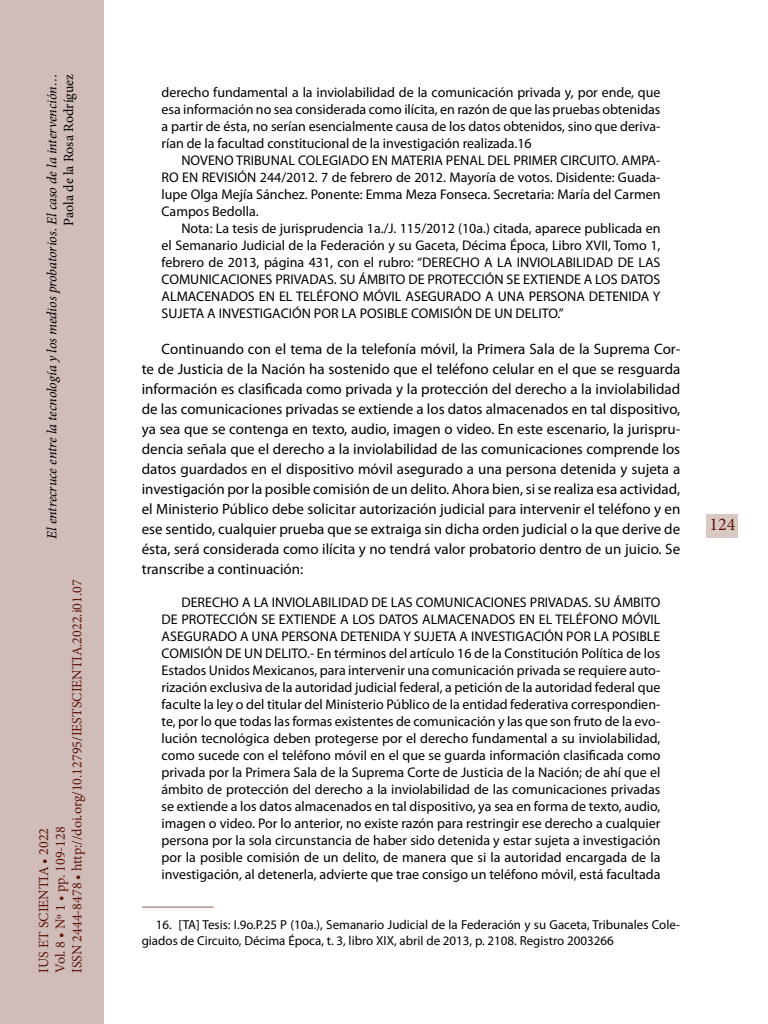
<style>
.page{position:relative;width:768px;height:1024px;background:#fff}
.page>*{position:absolute;margin:0;border:0;box-sizing:border-box;transform-origin:0 0}
.t1{font:18px "Minion Pro";color:#5d1305}
._00_bsc_esp{font:15px/20px "Myriad Pro";color:#000;text-align:justify}
._50_cita{font:14px/17px "Myriad Pro";letter-spacing:-.005em;color:#000;text-align:justify}
._50_cita_tras{font:14px/17px "Myriad Pro";color:#000;text-align:justify}
.t2{font:14px/16.8px "Minion Pro";color:#5d1305}
.t3{font:italic 14px "Minion Pro";letter-spacing:-.005em;color:#000}
.t4{font:14px "Minion Pro";color:#000}
.zz_notas{font:13px/16px "Myriad Pro";color:#000}
</style>
<div class="page">
<hr style="left:142px;top:907px;width:72px;height:1px;background:#8c5c52">
<div style="left:0;top:0;width:103px;height:1024px;background:#d0bcb9"></div>
<div style="left:707px;top:514px;width:31px;height:24px;background:#d9c9c5"></div>
<p class="t3" style="left:42px;top:539px;width:467px;rotate:-90deg">El entrecruce entre la tecnología y los medios probatorios. El caso de la intervención…</p>
<p class="t4" style="left:59px;top:226px;width:153px;rotate:-90deg">Paola de la Rosa Rodríguez</p>
<p class="t2" style="left:35px;top:973px;width:395px;rotate:-90deg">IUS ET SCIENTIA • 2022<br>Vol. 8 • Nº 1 • pp. 109-128<br>ISSN 2444-8478 • http://doi.org/10.12795/IESTSCIENTIA.2022.i01.07</p>
<p class="_50_cita" style="left:162px;top:84px;width:500px">derecho fundamental a la inviolabilidad de la comunicación privada y, por ende, que esa información no sea considerada como ilícita, en razón de que las pruebas obtenidas a partir de ésta, no serían esencialmente causa de los datos obtenidos, sino que deriva&shy;rían de la facultad constitucional de la investigación realizada.16</p>
<p class="_50_cita_tras" style="left:162px;top:152px;width:500px;text-indent:20px">NOVENO TRIBUNAL COLEGIADO EN MATERIA PENAL DEL PRIMER CIRCUITO. AMPA-RO EN REVISIÓN 244/2012. 7 de febrero de 2012. Mayoría de votos. Disidente: Guada&shy;lupe Olga Mejía Sánchez. Ponente: Emma Meza Fonseca. Secretaria: María del Carmen Campos Bedolla.</p>
<p class="_50_cita_tras" style="left:162px;top:220px;width:500px;text-indent:20px">Nota: La tesis de jurisprudencia 1a./J. 115/2012 (10a.) citada, aparece publicada en el Semanario Judicial de la Federación y su Gaceta, Décima Época, Libro XVII, Tomo 1, febrero de 2013, página 431, con el rubro: “DERECHO A LA INVIOLABILIDAD DE LAS COMUNICACIONES PRIVADAS. SU ÁMBITO DE PROTECCIÓN SE EXTIENDE A LOS DATOS ALMACENADOS EN EL TELÉFONO MÓVIL ASEGURADO A UNA PERSONA DETENIDA Y SUJETA A INVESTIGACIÓN POR LA POSIBLE COMISIÓN DE UN DELITO.”</p>
<p class="_00_bsc_esp" style="left:142px;top:339px;width:540px;text-indent:20px">Continuando con el tema de la telefonía móvil, la Primera Sala de la Suprema Cor&shy;te de Justicia de la Nación ha sostenido que el teléfono celular en el que se resguarda información es clasificada como privada y la protección del derecho a la inviolabilidad de las comunicaciones privadas se extiende a los datos almacenados en tal dispositivo, ya sea que se contenga en texto, audio, imagen o video. En este escenario, la jurispru&shy;dencia señala que el derecho a la inviolabilidad de las comunicaciones comprende los datos guardados en el dispositivo móvil asegurado a una persona detenida y sujeta a investigación por la posible comisión de un delito. Ahora bien, si se realiza esa actividad, el Ministerio Público debe solicitar autorización judicial para intervenir el teléfono y en ese sentido, cualquier prueba que se extraiga sin dicha orden judicial o la que derive de ésta, será considerada como ilícita y no tendrá valor probatorio dentro de un juicio. Se transcribe a continuación:</p>
<p class="_50_cita" style="left:162px;top:593px;width:500px;text-indent:20px">DERECHO A LA INVIOLABILIDAD DE LAS COMUNICACIONES PRIVADAS. SU ÁMBITO DE PROTECCIÓN SE EXTIENDE A LOS DATOS ALMACENADOS EN EL TELÉFONO MÓVIL ASEGURADO A UNA PERSONA DETENIDA Y SUJETA A INVESTIGACIÓN POR LA POSIBLE COMISIÓN DE UN DELITO.- En términos del artículo 16 de la Constitución Política de los Estados Unidos Mexicanos, para intervenir una comunicación privada se requiere auto&shy;rización exclusiva de la autoridad judicial federal, a petición de la autoridad federal que faculte la ley o del titular del Ministerio Público de la entidad federativa correspondien&shy;te, por lo que todas las formas existentes de comunicación y las que son fruto de la evo&shy;lución tecnológica deben protegerse por el derecho fundamental a su inviolabilidad, como sucede con el teléfono móvil en el que se guarda información clasificada como privada por la Primera Sala de la Suprema Corte de Justicia de la Nación; de ahí que el ámbito de protección del derecho a la inviolabilidad de las comunicaciones privadas se extiende a los datos almacenados en tal dispositivo, ya sea en forma de texto, audio, imagen o video. Por lo anterior, no existe razón para restringir ese derecho a cualquier persona por la sola circunstancia de haber sido detenida y estar sujeta a investigación por la posible comisión de un delito, de manera que si la autoridad encargada de la investigación, al detenerla, advierte que trae consigo un teléfono móvil, está facultada</p>
<p class="zz_notas" style="left:142px;top:916px;width:540px;text-indent:14px">16. [TA] Tesis: I.9o.P.25 P (10a.), Semanario Judicial de la Federación y su Gaceta, Tribunales Cole&shy;giados de Circuito, Décima Época, t. 3, libro XIX, abril de 2013, p. 2108. Registro 2003266</p>
<p class="t1" style="left:709px;top:512px;width:27px">124</p>
</div>
